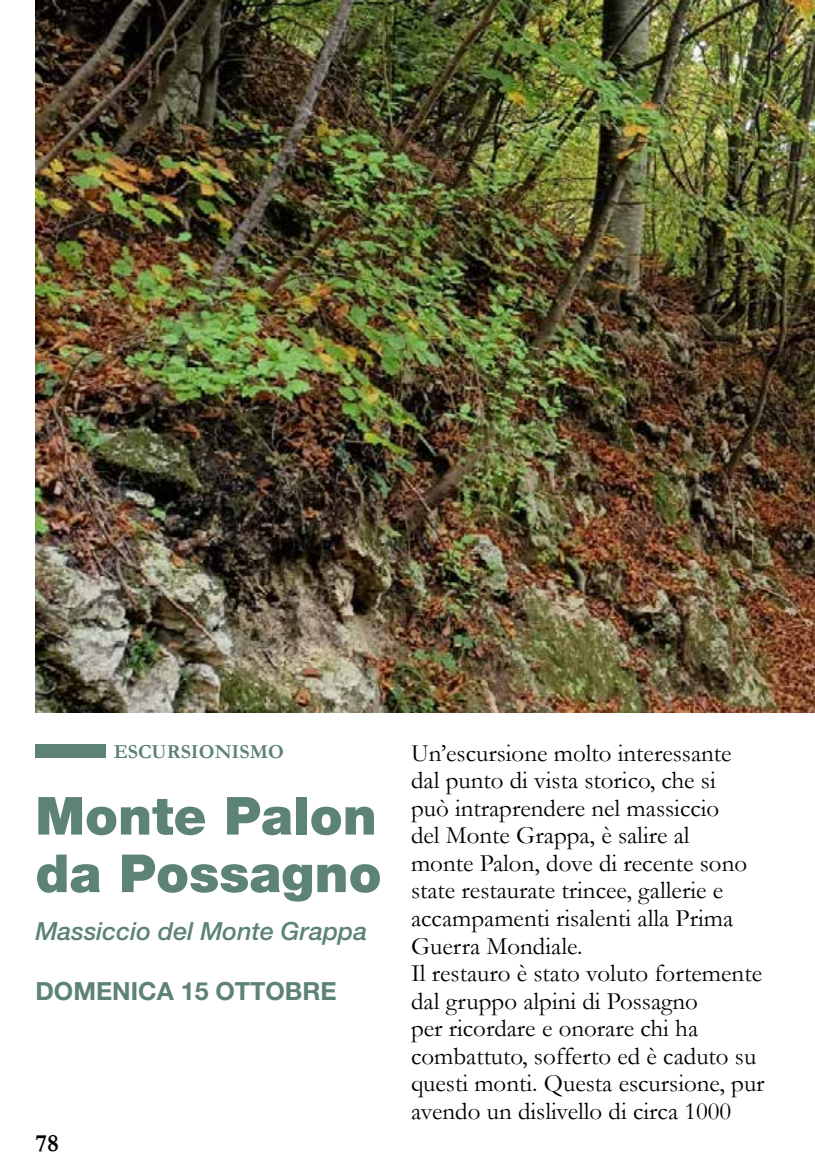
<style>
.page{position:relative;width:815px;height:1170px;background:#fff}
.page>*{position:absolute;margin:0;border:0;box-sizing:border-box;transform-origin:0 0}
.t1{font:900 52.5px/57.5px "Helvetica Neue LT Std";color:#5d8277}
.t2{font:25px/27.5px "Garamond";color:#000}
.t3{font:italic 500 25px "Helvetica Neue LT Std";color:#5d8277}
.t4{font:700 25px "Helvetica Neue LT Std";color:#5d8277}
.t5{font:700 25px "Garamond";color:#000}
.t6{font:700 20px "Garamond";color:#5d8277}
</style>
<div class="page">
<div style="left:35px;top:744px;width:71px;height:14px;background:#5d8277"></div>
<img style="left:35px;top:0;width:780px;height:712px">
<p class="t6" style="left:114px;top:737px;width:172px">ESCURSIONISMO</p>
<h1 class="t1" style="left:35px;top:786px;width:348px">Monte Palon da Possagno</h1>
<p class="t3" style="left:35px;top:915px;width:334px">Massiccio del Monte Grappa</p>
<p class="t4" style="left:35px;top:975px;width:303px">DOMENICA 15 OTTOBRE</p>
<p class="t5" style="left:35px;top:1125px;width:25px">78</p>
<p class="t2" style="left:411px;top:738px;width:355px">Un’escursione molto interessante dal punto di vista storico, che si<br>può intraprendere nel massiccio<br>del Monte Grappa, è salire al<br>monte Palon, dove di recente sono state restaurate trincee, gallerie e accampamenti risalenti alla Prima<br>Guerra Mondiale.<br>Il restauro è stato voluto fortemente dal gruppo alpini di Possagno<br>per ricordare e onorare chi ha combattuto, sofferto ed è caduto su questi monti. Questa escursione, pur avendo un dislivello di circa 1000</p>
</div>
